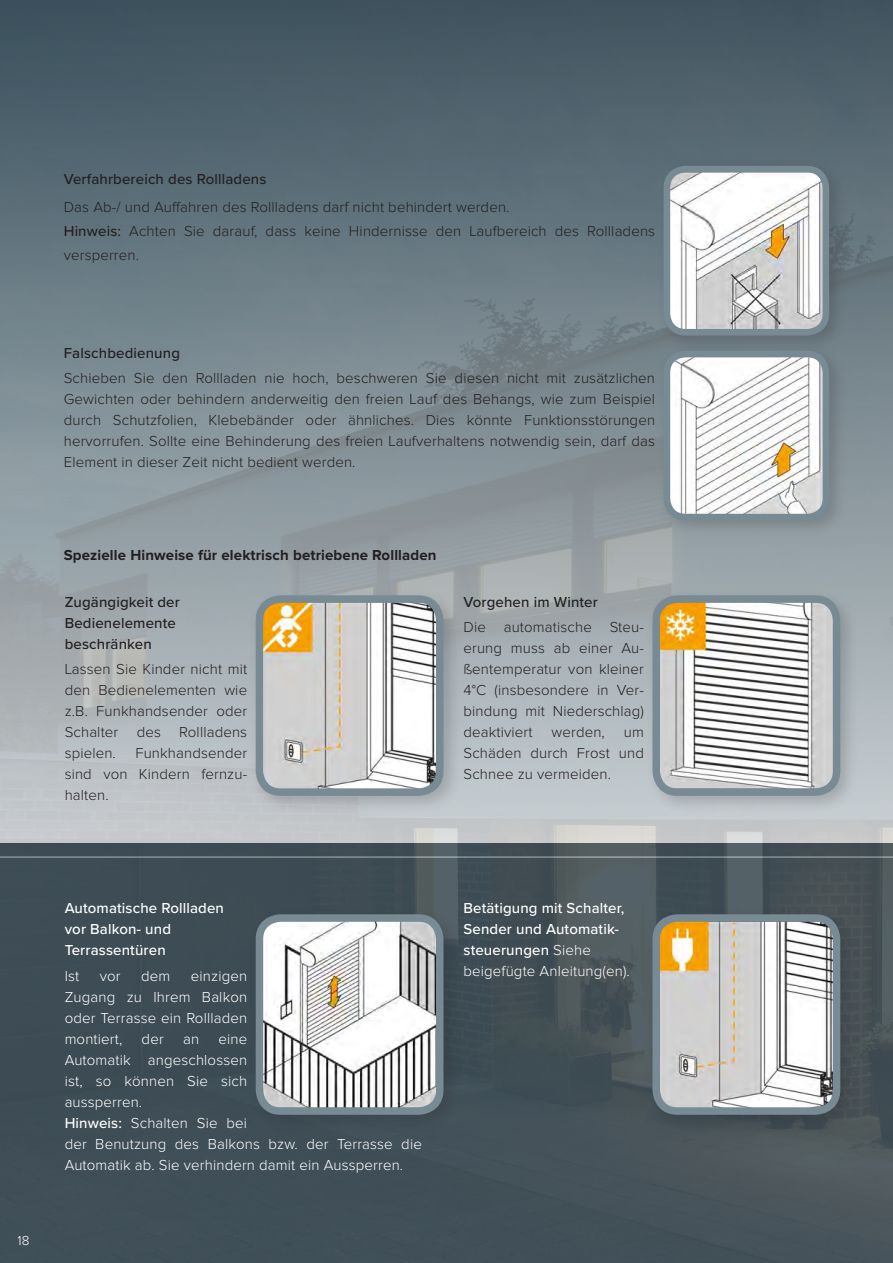
<style>
.page{position:relative;width:893px;height:1263px;background:#fff}
.page>*{position:absolute;margin:0;border:0;box-sizing:border-box;transform-origin:0 0}
.t1{font:300 15px/21px "Proxima Nova";letter-spacing:.01em;color:#231f20;text-align:justify}
.t2{font:300 15px/21px "Proxima Nova";letter-spacing:.01em;color:#fff;text-align:justify}
.t3{font:500 15px/21px "Proxima Nova";letter-spacing:.01em;color:#fff}
.t4{font:500 15px/21px "Proxima Nova";letter-spacing:.01em;color:#231f20}
.t5{font:700 15px "Proxima Nova";letter-spacing:.01em;color:#231f20}
.t6{font:300 13.5px "Proxima Nova";color:#fff}
.s1{font-weight:500}
.s2{font-weight:300}
</style>
<div class="page">
<img style="left:0;top:0;width:893px;height:1263px">
<div style="left:657px;top:159px;width:191px;height:195px;background:#231f20;opacity:.2"></div>
<img style="left:667px;top:169px;width:159px;height:163px">
<div style="left:664px;top:166px;width:165px;height:169px;border:7px solid #788a94;border-radius:19px"></div>
<div style="left:657px;top:344px;width:191px;height:195px;background:#231f20;opacity:.2"></div>
<img style="left:667px;top:354px;width:159px;height:163px">
<div style="left:664px;top:351px;width:165px;height:169px;border:7px solid #788a94;border-radius:19px"></div>
<div style="left:249px;top:589px;width:213px;height:225px;background:#231f20;opacity:.2"></div>
<img style="left:259px;top:599px;width:181px;height:193px">
<div style="left:256px;top:595px;width:187px;height:201px;border:8px solid #788a94;border-radius:21px"></div>
<div style="left:646px;top:589px;width:213px;height:225px;background:#231f20;opacity:.2"></div>
<img style="left:656px;top:599px;width:180px;height:193px">
<div style="left:652px;top:595px;width:188px;height:201px;border:8px solid #788a94;border-radius:21px"></div>
<div style="left:249px;top:908px;width:213px;height:225px;background:#231f20;opacity:.2"></div>
<img style="left:259px;top:918px;width:181px;height:193px">
<div style="left:256px;top:914px;width:187px;height:201px;border:8px solid #788a94;border-radius:21px"></div>
<div style="left:646px;top:908px;width:213px;height:225px;background:#231f20;opacity:.2"></div>
<img style="left:656px;top:918px;width:180px;height:193px">
<div style="left:652px;top:914px;width:188px;height:201px;border:8px solid #788a94;border-radius:21px"></div>
<p class="t4" style="left:64px;top:168px;width:204px">Verfahrbereich des Rollladens</p>
<p class="t1" style="left:64px;top:197px;width:447px">Das Ab-/ und Auffahren des Rollladens darf nicht behindert werden.</p>
<p class="t1" style="left:64px;top:220px;width:593px;line-height:24px"><span class="s1">Hinweis:</span> Achten Sie darauf, dass keine Hindernisse den Laufbereich des Rollladens versperren.</p>
<p class="t4" style="left:64px;top:342px;width:118px">Falschbedienung</p>
<p class="t1" style="left:64px;top:368px;width:593px">Schieben Sie den Rollladen nie hoch, beschweren Sie diesen nicht mit zusätzlichen Gewichten oder behindern anderweitig den freien Lauf des Behangs, wie zum Beispiel durch Schutzfolien, Klebebänder oder ähnliches. Dies könnte Funktionsstörungen hervorrufen. Sollte eine Behinderung des freien Laufverhaltens notwendig sein, darf das Element in dieser Zeit nicht bedient werden.</p>
<p class="t5" style="left:64px;top:548px;width:374px">Spezielle Hinweise für elektrisch betriebene Rollladen</p>
<p class="t4" style="left:65px;top:591px;width:117px">Zugängigkeit der<br>Bedienelemente</p>
<p class="t4" style="left:65px;top:633px;width:89px">beschränken</p>
<p class="t1" style="left:65px;top:660px;width:184px">Lassen Sie Kinder nicht mit den Bedienelementen wie z.B. Funkhandsender oder Schalter des Rollladens spielen.</p>
<p class="t1" style="left:65px;top:744px;width:184px;text-indent:71px">Funkhandsender sind von Kindern fernzu&shy;halten.</p>
<p class="t4" style="left:463px;top:591px;width:136px">Vorgehen im Winter</p>
<p class="t1" style="left:463px;top:618px;width:182px">Die automatische Steu&shy;erung muss ab einer Au&shy;ßentemperatur von kleiner 4°C (insbesondere in Ver&shy;bindung mit Niederschlag) deaktiviert</p>
<p class="t1" style="left:551px;top:723px;width:55px">werden,</p>
<p class="t1" style="left:463px;top:723px;width:182px;text-indent:160px">um Schäden durch Frost und Schnee zu vermeiden.</p>
<p class="t6" style="left:17px;top:1234px;width:14px">18</p>
<p class="t3" style="left:65px;top:897px;width:161px">Automatische Rollladen vor Balkon- und<br>Terrassentüren</p>
<p class="t2" style="left:65px;top:966px;width:16px">Ist</p>
<p class="t2" style="left:100px;top:966px;width:22px">vor</p>
<p class="t2" style="left:141px;top:966px;width:31px">dem</p>
<p class="t2" style="left:65px;top:966px;width:184px;text-indent:126px">einzigen Zugang zu Ihrem Balkon oder Terrasse ein Rollladen montiert,</p>
<p class="t2" style="left:142px;top:1029px;width:24px">der</p>
<p class="t2" style="left:183px;top:1029px;width:18px">an</p>
<p class="t2" style="left:65px;top:1029px;width:184px;text-indent:154px">eine Automatik angeschlossen ist, so können Sie sich aussperren.</p>
<p class="t2" style="left:65px;top:1113px;width:359px;text-align:left"><span class="s1">Hinweis:</span> Schalten Sie bei<br>der Benutzung des Balkons bzw. der Terrasse die<br>Automatik ab. Sie verhindern damit ein Aussperren.</p>
<p class="t3" style="left:463px;top:897px;width:168px">Betätigung mit Schalter,<br>Sender und Automatik&shy;steuerungen <span class="s2">Siehe beigefügte Anleitung(en).</span></p>
</div>
